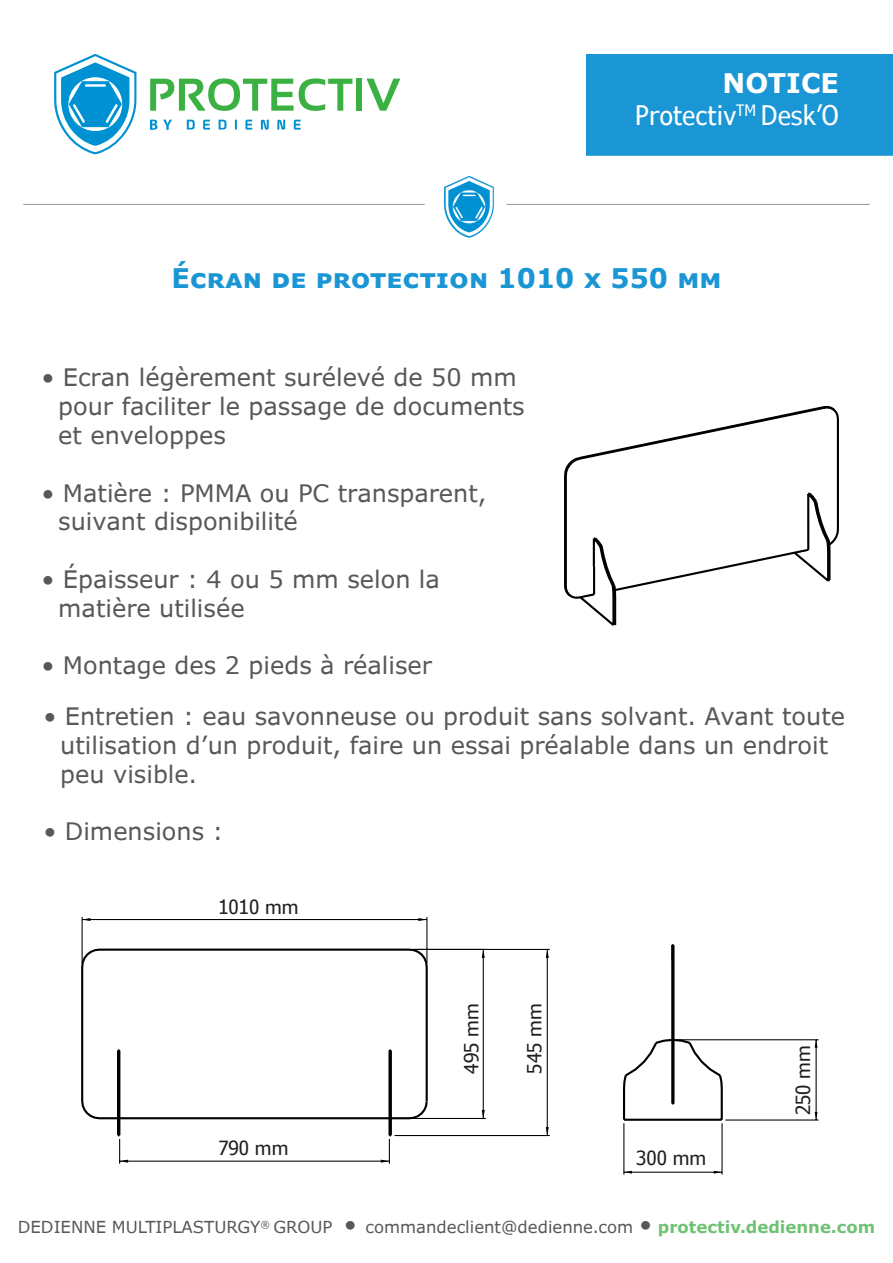
<style>
.page{position:relative;width:893px;height:1263px;background:#fff}
.page>*{position:absolute;margin:0;border:0;box-sizing:border-box;transform-origin:0 0}
.t1{font:700 27px "Verdana Pro";color:#1b96d4}
.t2{font:condensed 27px/32.4px "Verdana Pro";color:#fff;text-align:right}
.t3{font:24px/28.8px "Verdana Pro";color:#57585a}
.t4{font:condensed 19.5px "Verdana Pro";color:#231f20}
.t5{font:16.5px "Verdana Pro";color:#57585a}
.s1{font-weight:700;font-stretch:normal}
.s2{font-size:24px}
.s3{font-weight:700;color:#6fc274}
</style>
<div class="page">
<svg style="left:54px;top:54px;width:83px;height:100px"></svg>
<svg style="left:187px;top:120px;width:8px;height:10px"></svg>
<svg style="left:203px;top:120px;width:7px;height:10px"></svg>
<svg style="left:219px;top:120px;width:7px;height:10px"></svg>
<svg style="left:235px;top:120px;width:2px;height:10px"></svg>
<svg style="left:245px;top:120px;width:7px;height:10px"></svg>
<svg style="left:261px;top:120px;width:8px;height:10px"></svg>
<svg style="left:277px;top:120px;width:8px;height:10px"></svg>
<svg style="left:294px;top:120px;width:7px;height:10px"></svg>
<svg style="left:150px;top:120px;width:7px;height:10px"></svg>
<svg style="left:163px;top:120px;width:9px;height:10px"></svg>
<svg style="left:150px;top:78px;width:202px;height:33px"></svg>
<div style="left:356px;top:79px;width:6px;height:32px;background:#3bb143"></div>
<svg style="left:366px;top:79px;width:34px;height:32px"></svg>
<hr style="left:23px;top:204px;width:847px;height:1px;background:#939598">
<div style="left:425px;top:166px;width:81px;height:76px;background:#fff"></div>
<img style="left:443px;top:175px;width:52px;height:63px">
<div style="left:586px;top:54px;width:307px;height:102px;background:#1b96d4"></div>
<svg style="left:582px;top:600px;width:35px;height:26px"></svg>
<svg style="left:564px;top:405px;width:273px;height:193px"></svg>
<svg style="left:83px;top:918px;width:8px;height:3px"></svg>
<svg style="left:418px;top:918px;width:8px;height:3px"></svg>
<svg style="left:482px;top:950px;width:3px;height:8px"></svg>
<svg style="left:482px;top:1110px;width:3px;height:8px"></svg>
<svg style="left:546px;top:1127px;width:3px;height:8px"></svg>
<svg style="left:546px;top:950px;width:3px;height:8px"></svg>
<hr style="left:118px;top:1101px;width:2px;height:34px;background:#000">
<hr style="left:117px;top:1101px;width:2px;height:34px;background:#000">
<hr style="left:390px;top:1101px;width:2px;height:34px;background:#000">
<hr style="left:388px;top:1101px;width:3px;height:34px;background:#000">
<svg style="left:81px;top:947px;width:348px;height:174px"></svg>
<svg style="left:97px;top:1084px;width:332px;height:36px"></svg>
<hr style="left:82px;top:919px;width:345px;height:1px;background:#000">
<hr style="left:82px;top:917px;width:1px;height:46px;background:#000">
<hr style="left:426px;top:917px;width:1px;height:46px;background:#000">
<hr style="left:483px;top:949px;width:1px;height:169px;background:#000">
<hr style="left:393px;top:1118px;width:93px;height:1px;background:#000">
<hr style="left:547px;top:949px;width:1px;height:186px;background:#000">
<hr style="left:394px;top:1135px;width:156px;height:1px;background:#000">
<hr style="left:413px;top:949px;width:137px;height:1px;background:#000">
<hr style="left:120px;top:1160px;width:269px;height:2px;background:#000">
<svg style="left:118px;top:1134px;width:10px;height:30px"></svg>
<svg style="left:381px;top:1134px;width:10px;height:30px"></svg>
<svg style="left:671px;top:944px;width:3px;height:17px"></svg>
<hr style="left:671px;top:961px;width:2px;height:126px;background:#000">
<hr style="left:672px;top:961px;width:2px;height:126px;background:#000">
<svg style="left:623px;top:1037px;width:101px;height:84px"></svg>
<hr style="left:624px;top:1172px;width:98px;height:1px;background:#000">
<hr style="left:623px;top:1123px;width:1px;height:51px;background:#000">
<hr style="left:721px;top:1123px;width:2px;height:51px;background:#000">
<hr style="left:816px;top:1040px;width:1px;height:80px;background:#000">
<hr style="left:677px;top:1039px;width:142px;height:1px;background:#000">
<hr style="left:725px;top:1119px;width:94px;height:1px;background:#000">
<p class="t2" style="left:635px;top:67px;width:205px"><span class="s1">NOTICE<br></span>Protectiv<sup>TM</sup> Desk’O</p>
<p class="t1" style="left:171px;top:261px;width:551px">Écran de protection 1010 x 550 mm</p>
<p class="t3" style="left:41px;top:364px;width:477px">• Ecran légèrement surélevé de 50 mm</p>
<p class="t3" style="left:58px;top:392px;width:468px">pour faciliter le passage de documents</p>
<p class="t3" style="left:58px;top:421px;width:169px">et enveloppes</p>
<p class="t3" style="left:58px;top:479px;width:430px;text-indent:-17px">• Matière : PMMA ou PC transparent, suivant disponibilité</p>
<p class="t3" style="left:58px;top:565px;width:383px;text-indent:-17px">• Épaisseur : 4 ou 5 mm selon la matière utilisée</p>
<p class="t3" style="left:41px;top:652px;width:392px">• Montage des 2 pieds à réaliser</p>
<p class="t3" style="left:43px;top:702px;width:803px">• Entretien : eau savonneuse ou produit sans solvant. Avant toute</p>
<p class="t3" style="left:60px;top:731px;width:769px">utilisation d’un produit, faire un essai préalable dans un endroit</p>
<p class="t3" style="left:60px;top:760px;width:138px">peu visible.</p>
<p class="t3" style="left:43px;top:817px;width:182px">• Dimensions :</p>
<p class="t4" style="left:218px;top:894px;width:82px">1010 mm</p>
<p class="t4" style="left:218px;top:1135px;width:72px">790 mm</p>
<p class="t4" style="left:459px;top:1073px;width:72px;rotate:-90deg">495 mm</p>
<p class="t4" style="left:522px;top:1073px;width:72px;rotate:-90deg">545 mm</p>
<p class="t4" style="left:636px;top:1145px;width:72px">300 mm</p>
<p class="t4" style="left:791px;top:1115px;width:72px;rotate:-90deg">250 mm</p>
<p class="t5" style="left:18px;top:1216px;width:859px">DEDIENNE MULTIPLASTURGY<sup>®</sup> GROUP <span class="s2">•</span> commandeclient@dedienne.com <span class="s2">•</span> <span class="s3">protectiv.dedienne.com</span></p>
</div>
